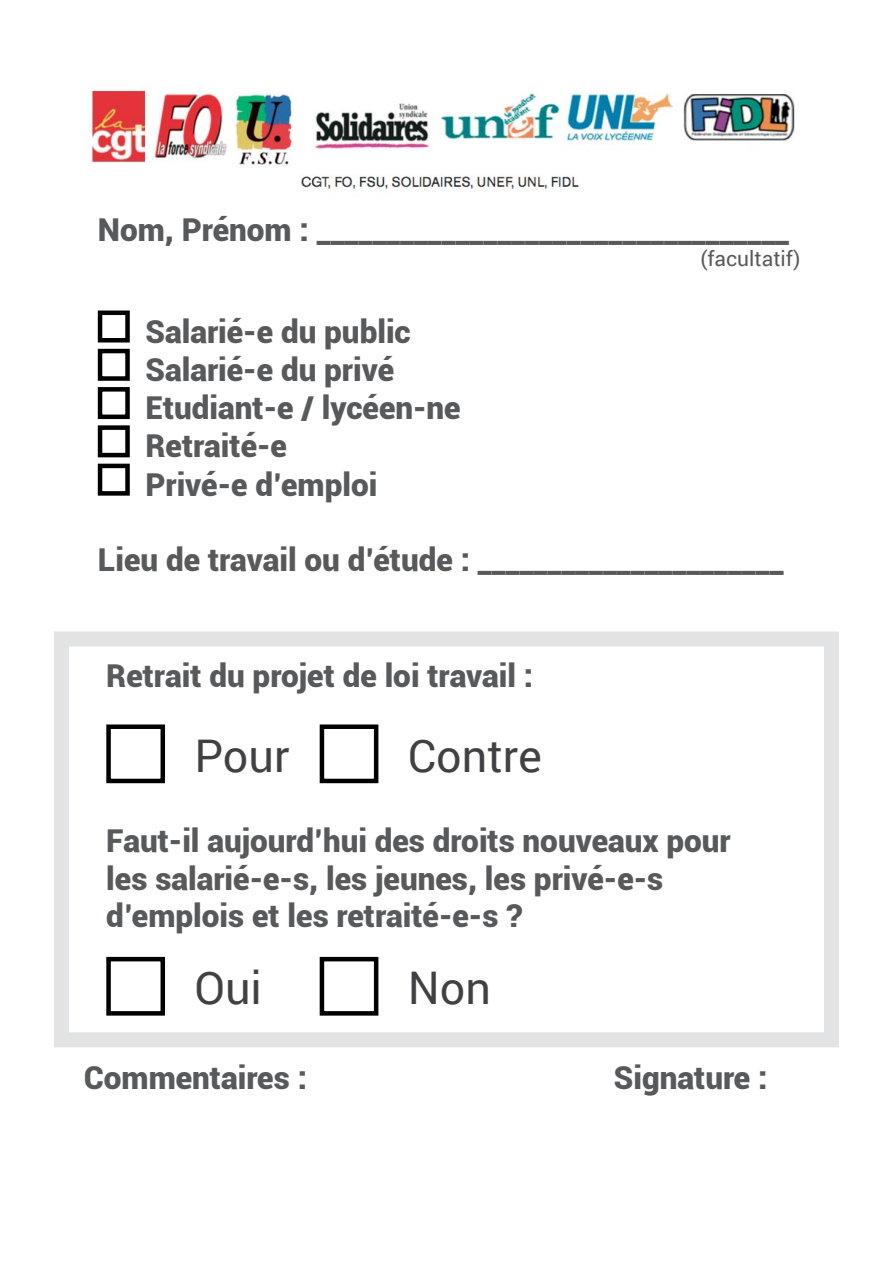
<style>
.page{position:relative;width:893px;height:1263px;background:#fff}
.page>*{position:absolute;margin:0;border:0;box-sizing:border-box;transform-origin:0 0}
.t1{font:45px "Roboto";color:#414042}
.t2{font:900 31.5px/38.2px "Roboto";color:#58595b}
.t3{font:21px "Roboto";color:#58595b}
</style>
<div class="page">
<div style="left:54px;top:631px;width:785px;height:416px;border:15px solid #e2e3e4"></div>
<div style="left:106px;top:724px;width:59px;height:59px;border:4px solid #000"></div>
<div style="left:320px;top:724px;width:58px;height:59px;border:4px solid #000"></div>
<div style="left:106px;top:957px;width:59px;height:58px;border:4px solid #000"></div>
<div style="left:320px;top:957px;width:58px;height:58px;border:4px solid #000"></div>
<img style="left:90px;top:88px;width:705px;height:103px">
<div style="left:98px;top:310px;width:32px;height:32px;border:4px solid #000"></div>
<div style="left:98px;top:349px;width:32px;height:32px;border:4px solid #000"></div>
<div style="left:98px;top:387px;width:32px;height:32px;border:4px solid #000"></div>
<div style="left:98px;top:425px;width:32px;height:32px;border:4px solid #000"></div>
<div style="left:98px;top:464px;width:32px;height:32px;border:4px solid #000"></div>
<p class="t2" style="left:98px;top:210px;width:693px">Nom, Prénom : __________________________________</p>
<p class="t3" style="left:700px;top:244px;width:101px">(facultatif)</p>
<p class="t2" style="left:145px;top:311px;width:317px">Salarié-e du public<br>Salarié-e du privé<br>Etudiant-e / lycéen-ne<br>Retraité-e<br>Privé-e d’emploi</p>
<p class="t2" style="left:98px;top:540px;width:687px">Lieu de travail ou d’étude : ______________________</p>
<p class="t2" style="left:106px;top:655px;width:429px">Retrait du projet de loi travail :</p>
<h1 class="t1" style="left:194px;top:724px;width:97px">Pour</h1>
<h1 class="t1" style="left:408px;top:724px;width:136px">Contre</h1>
<p class="t2" style="left:106px;top:820px;width:626px;line-height:37.8px">Faut-il aujourd’hui des droits nouveaux pour les salarié-e-s, les jeunes, les privé-e-s d’emplois et les retraité-e-s ?</p>
<h1 class="t1" style="left:194px;top:956px;width:69px">Oui</h1>
<h1 class="t1" style="left:408px;top:956px;width:85px">Non</h1>
<p class="t2" style="left:84px;top:1057px;width:225px">Commentaires :</p>
<p class="t2" style="left:614px;top:1057px;width:155px">Signature :</p>
</div>
